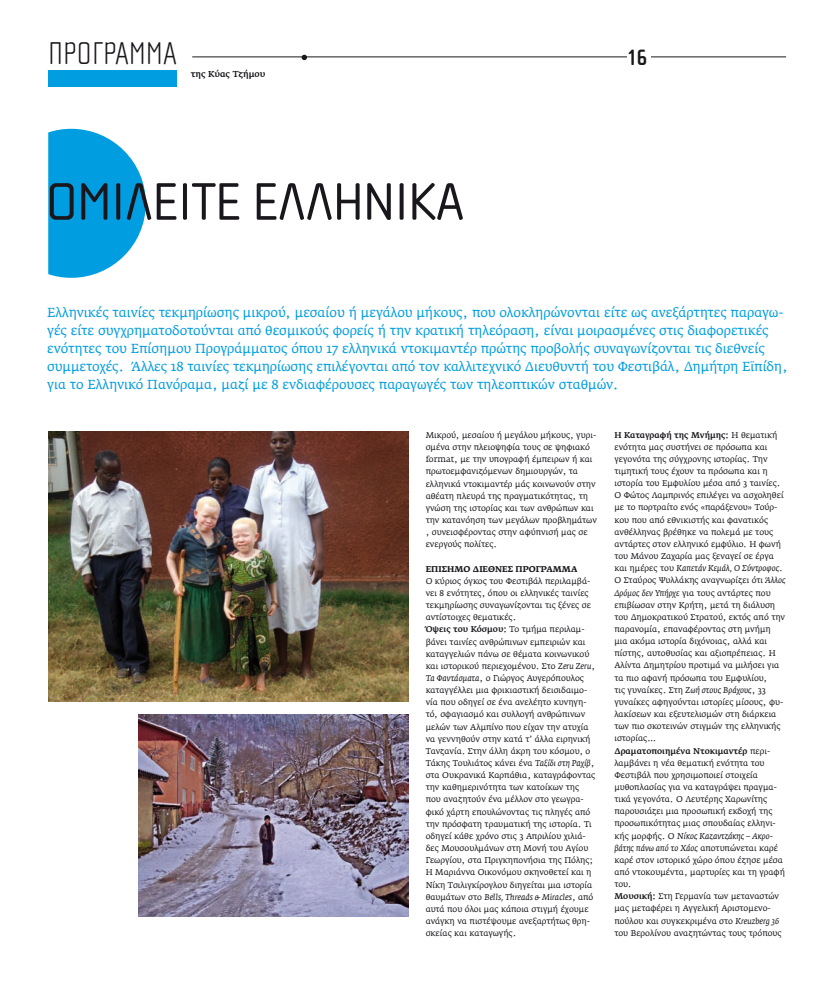
<style>
.page{position:relative;width:823px;height:993px;background:#fff}
.page>*{position:absolute;margin:0;border:0;box-sizing:border-box;transform-origin:0 0}
.t1{font:54px "Cholla Wide OS Gr";letter-spacing:-.01em;color:#1a171c}
.t2{font:100 32.5px "Cholla Sans Gr";color:#1a171c}
.t3{font:700 22.9px "Cholla Sans Gr";color:#1a171c}
.t4{font:13px/18px "Fedra Serif AGR";letter-spacing:-.005em;color:#009ee0}
.t5{font:500 8.6px "Fedra Serif AGR";color:#1a171c}
.t6{font:8.3px/12.1px "Fedra Serif AGR";color:#1a171c}
.t7{font:700 8.3px "Fedra Serif AGR";color:#1a171c}
.s1{font-weight:500}
.s2{font-style:italic}
</style>
<div class="page">
<div style="left:48px;top:70px;width:129px;height:16px;background:#009ee0"></div>
<hr style="left:192px;top:57px;width:593px;height:1px;background:#1a171c">
<div style="left:626px;top:48px;width:24px;height:19px;background:#fff"></div>
<svg style="left:301px;top:55px;width:6px;height:5px"></svg>
<svg style="left:48px;top:129px;width:98px;height:149px"></svg>
<img style="left:48px;top:431px;width:360px;height:270px">
<img style="left:138px;top:714px;width:270px;height:202px">
<h2 class="t2" style="left:48px;top:35px;width:130px">ΠΡΟΓΡΑΜΜΑ</h2>
<p class="t5" style="left:191px;top:69px;width:76px">της Κύας Τζήμου</p>
<h1 class="t1" style="left:46px;top:172px;width:420px">ΟΜΙΛΕΙΤΕ ΕΛΛΗΝΙΚΑ</h1>
<h3 class="t3" style="left:626px;top:45px;width:22px">16</h3>
<p class="t4" style="left:47px;top:303px;width:741px">Ελληνικές ταινίες τεκμηρίωσης μικρού, μεσαίου ή μεγάλου μήκους, που ολοκληρώνονται είτε ως ανεξάρτητες παραγω&shy;γές είτε συγχρηματοδοτούνται από θεσμικούς φορείς ή την κρατική τηλεόραση, είναι μοιρασμένες στις διαφορετικές ενότητες του Επίσημου Προγράμματος όπου 17 ελληνικά ντοκιμαντέρ πρώτης προβολής συναγωνίζονται τις διεθνείς συμμετοχές. Άλλες 18 ταινίες τεκμηρίωσης επιλέγονται από τον καλλιτεχνικό Διευθυντή του Φεστιβάλ, Δημήτρη Εϊπίδη, για το Ελληνικό Πανόραμα, μαζί με 8 ενδιαφέρουσες παραγωγές των τηλεοπτικών σταθμών.</p>
<p class="t6" style="left:425px;top:429px;width:173px">Μικρού, μεσαίου ή μεγάλου μήκους, γυρι&shy;σμένα στην πλειοψηφία τους σε ψηφιακό format, με την υπογραφή έμπειρων ή και πρωτοεμφανιζόμενων δημιουργών, τα ελληνικά ντοκιμαντέρ μάς κοινωνούν στην αθέατη πλευρά της πραγματικότητας, τη γνώση της ιστορίας και των ανθρώπων και την κατανόηση των μεγάλων προβλημάτων , συνεισφέροντας στην αφύπνισή μας σε ενεργούς πολίτες.</p>
<p class="t7" style="left:425px;top:563px;width:153px">ΕΠΙΣΗΜΟ ΔΙΕΘΝΕΣ ΠΡΟΓΡΑΜΜΑ</p>
<p class="t6" style="left:425px;top:575px;width:171px">Ο κύριος όγκος του Φεστιβάλ περιλαμβά&shy;νει 8 ενότητες, όπου οι ελληνικές ταινίες τεκμηρίωσης συναγωνίζονται τις ξένες σε αντίστοιχες θεματικές.<br><span class="s1">Όψεις του Κόσμου:</span> Το τμήμα περιλαμ&shy;βάνει ταινίες ανθρώπινων εμπειριών και καταγγελιών πάνω σε θέματα κοινωνικού και ιστορικού περιεχομένου. Στο <span class="s2">Zeru Zeru</span>, <span class="s2">Τα Φαντάσματα</span>, ο Γιώργος Αυγερόπουλος καταγγέλλει μια φρικιαστική δεισιδαιμο&shy;νία που οδηγεί σε ένα ανελέητο κυνηγη&shy;τό, σφαγιασμό και συλλογή ανθρώπινων μελών των Αλμπίνο που είχαν την ατυχία να γεννηθούν στην κατά τ’ άλλα ειρηνική Τανζανία. Στην άλλη άκρη του κόσμου, ο Τάκης Τουλιάτος κάνει ένα <span class="s2">Ταξίδι στη Ραχίβ</span>, στα Ουκρανικά Καρπάθια, καταγράφοντας την καθημερινότητα των κατοίκων της που αναζητούν ένα μέλλον στο γεωγρα&shy;φικό χάρτη επουλώνοντας τις πληγές από την πρόσφατη τραυματική της ιστορία. Τι οδηγεί κάθε χρόνο στις 3 Απριλίου χιλιά&shy;δες Μουσουλμάνων στη Μονή του Αγίου Γεωργίου, στα Πριγκηπονήσια της Πόλης; Η Μαριάννα Οικονόμου σκηνοθετεί και η Νίκη Τσιλιγκίρογλου διηγείται μια ιστορία θαυμάτων στο <span class="s2">Bells, Threads &amp; Miracles</span>, από αυτά που όλοι μας κάποια στιγμή έχουμε ανάγκη να πιστέψουμε ανεξαρτήτως θρη&shy;σκείας και καταγωγής.</p>
<p class="t6" style="left:614px;top:429px;width:173px"><span class="s1">Η Καταγραφή της Μνήμης:</span> Η θεματική ενότητα μας συστήνει σε πρόσωπα και γεγονότα της σύγχρονης ιστορίας. Την τιμητική τους έχουν τα πρόσωπα και η ιστορία του Εμφυλίου μέσα από 3 ταινίες.<br>Ο Φώτος Λαμπρινός επιλέγει να ασχοληθεί με το πορτραίτο ενός «παράξενου» Τούρ&shy;κου που από εθνικιστής και φανατικός ανθέλληνας βρέθηκε να πολεμά με τους αντάρτες στον ελληνικό εμφύλιο. Η φωνή του Μάνου Ζαχαρία μας ξεναγεί σε έργα και ημέρες του <span class="s2">Καπετάν Κεμάλ, Ο Σύντροφος</span>.<br>Ο Σταύρος Ψυλλάκης αναγνωρίζει ότι <span class="s2">Άλλος Δρόμος δεν Υπήρχε</span> για τους αντάρτες που επιβίωσαν στην Κρήτη, μετά τη διάλυση του Δημοκρατικού Στρατού, εκτός από την παρανομία, επαναφέροντας στη μνήμη μια ακόμα ιστορία διχόνοιας, αλλά και πίστης, αυτοθυσίας και αξιοπρέπειας. Η Αλίντα Δημητρίου προτιμά να μιλήσει για τα πιο αφανή πρόσωπα του Εμφυλίου,<br>τις γυναίκες. Στη <span class="s2">Ζωή στους Βράχους</span>, 33 γυναίκες αφηγούνται ιστορίες μίσους, φυ&shy;λακίσεων και εξευτελισμών στη διάρκεια των πιο σκοτεινών στιγμών της ελληνικής ιστορίας…<br><span class="s1">Δραματοποιημένα Ντοκιμαντέρ</span> περι&shy;λαμβάνει η νέα θεματική ενότητα του Φεστιβάλ που χρησιμοποιεί στοιχεία μυθοπλασίας για να καταγράψει πραγμα&shy;τικά γεγονότα. Ο Λευτέρης Χαρωνίτης παρουσιάζει μια προσωπική εκδοχή της προσωπικότητας μιας σπουδαίας ελληνι&shy;κής μορφής. Ο <span class="s2">Νίκος Καζαντζάκης – Ακρο&shy;βάτης πάνω από το Χάος</span> αποτυπώνεται καρέ καρέ στον ιστορικό χώρο όπου έζησε μέσα από ντοκουμέντα, μαρτυρίες και τη γραφή του.<br><span class="s1">Μουσική:</span> Στη Γερμανία των μεταναστών μας μεταφέρει η Αγγελική Αριστομενο&shy;πούλου και συγκεκριμένα στο <span class="s2">Kreuzberg 36 </span>του Βερολίνου αναζητώντας τους τρόπους</p>
</div>
